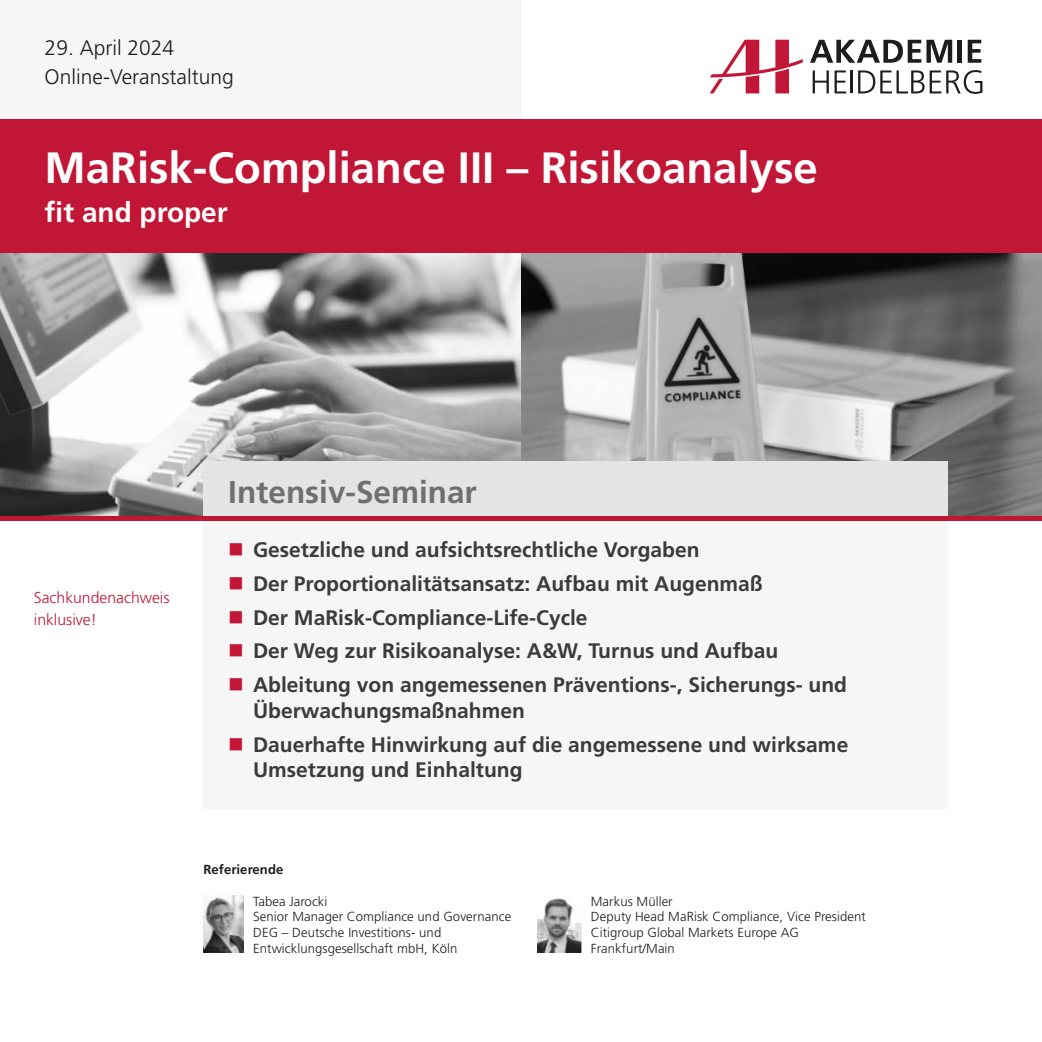
<style>
.page{position:relative;width:1042px;height:1042px;background:#fff}
.page>*{position:absolute;margin:0;border:0;box-sizing:border-box;transform-origin:0 0}
.t1{font:700 43.75px "Frutiger LT Pro";color:#fff}
.t2{font:700 31.5px "Frutiger LT Pro";color:#6f6f6e}
.t3{font:700 28px "Frutiger LT Pro";color:#fff}
.t4{font:700 21px/33.9px "Frutiger LT Pro";color:#3c3b3b}
.t5{font:300 21px/28.3px "Frutiger LT Pro";color:#1d1d1b}
.t6{font:300 15.75px/22.1px "Frutiger LT Pro";color:#c21636}
.t7{font:300 13.12px/15.8px "Frutiger LT Pro";letter-spacing:.005em;color:#1d1d1b}
.t8{font:700 13.12px "Frutiger LT Pro";letter-spacing:.005em;color:#1d1d1b}
</style>
<div class="page">
<img style="left:0;top:253px;width:521px;height:263px">
<svg style="left:521px;top:253px;width:521px;height:263px;background:#8a8a8a"></svg>
<div style="left:0;top:0;width:521px;height:119px;background:#f6f6f6"></div>
<div style="left:0;top:119px;width:1042px;height:134px;background:#c21636"></div>
<div style="left:203px;top:461px;width:744px;height:60px;background:#e4e4e3"></div>
<div style="left:203px;top:521px;width:744px;height:288px;background:#f6f6f6"></div>
<div style="left:0;top:516px;width:1042px;height:5px;background:#c21636"></div>
<svg style="left:810px;top:40px;width:142px;height:23px"></svg>
<div style="left:957px;top:40px;width:5px;height:23px;background:#1d1d1b"></div>
<svg style="left:967px;top:40px;width:14px;height:23px"></svg>
<svg style="left:812px;top:70px;width:34px;height:23px"></svg>
<hr style="left:851px;top:70px;width:2px;height:23px;background:#1d1d1b">
<svg style="left:710px;top:40px;width:93px;height:53px"></svg>
<svg style="left:858px;top:70px;width:124px;height:24px"></svg>
<img style="left:203px;top:896px;width:41px;height:57px">
<img style="left:538px;top:898px;width:43px;height:55px">
<p class="t5" style="left:45px;top:36px;width:191px">29. April 2024<br>Online-Veranstaltung</p>
<h1 class="t1" style="left:45px;top:150px;width:775px">MaRisk-Compliance III – Risikoanalyse</h1>
<h3 class="t3" style="left:45px;top:201px;width:185px">fit and proper</h3>
<p class="t6" style="left:34px;top:588px;width:137px">Sachkundenachweis inklusive!</p>
<h2 class="t2" style="left:228px;top:479px;width:250px">Intensiv-Seminar</h2>
<p class="t4" style="left:253px;top:534px;width:595px">Gesetzliche und aufsichtsrechtliche Vorgaben<br>Der Proportionalitätsansatz: Aufbau mit Augenmaß<br>Der MaRisk-Compliance-Life-Cycle<br>Der Weg zur Risikoanalyse: A&amp;W, Turnus und Aufbau Ableitung von angemessenen Präventions-, Sicherungs- und</p>
<p class="t4" style="left:253px;top:695px;width:597px">Überwachungsmaßnahmen<br>Dauerhafte Hinwirkung auf die angemessene und wirksame</p>
<p class="t4" style="left:253px;top:754px;width:271px">Umsetzung und Einhaltung</p>
<p class="t8" style="left:203px;top:863px;width:81px">Referierende</p>
<p class="t7" style="left:253px;top:894px;width:260px">Tabea Jarocki<br>Senior Manager Compliance und Governance<br>DEG – Deutsche Investitions- und<br>Entwicklungsgesellschaft mbH, Köln</p>
<p class="t7" style="left:591px;top:894px;width:276px">Markus Müller<br>Deputy Head MaRisk Compliance, Vice President<br>Citigroup Global Markets Europe AG<br>Frankfurt/Main</p>
</div>
